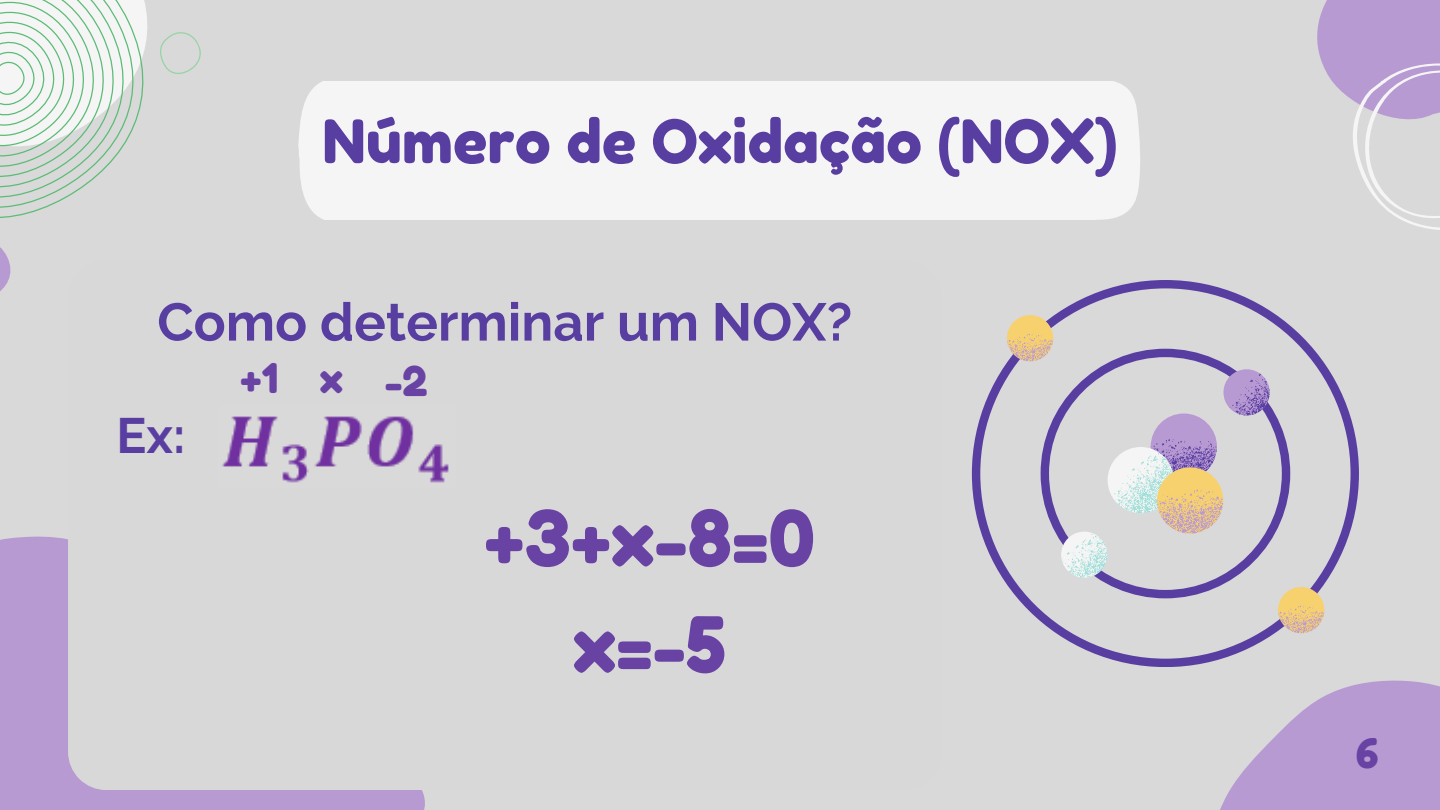
<style>
.page{position:relative;width:1440px;height:810px;background:#d9d9d9}
.page>*{position:absolute;margin:0;border:0;box-sizing:border-box;transform-origin:0 0}
.t1{font:76.4px/106.3px "Fredoka One";color:#6943a4;text-align:center}
.t2{font:60px "Fredoka One";color:#593ea1}
.t3{font:700 53px "Raleway";color:#593ea1}
.t4{font:700 50px "Raleway";color:#593ea1}
.t5{font:41px "Fredoka One";color:#6943a4}
</style>
<div class="page">
<div style="left:298px;top:81px;width:842px;height:139px;background:#f6f5f5"></div>
<svg style="left:972px;top:280px;width:387px;height:387px"></svg>
<svg style="left:1007px;top:315px;width:317px;height:19px"></svg>
<svg style="left:1007px;top:334px;width:317px;height:299px"></svg>
<div style="left:0;top:536px;width:425px;height:274px;background:#b89ad3"></div>
<svg style="left:68px;top:536px;width:357px;height:254px"></svg>
<svg style="left:0;top:0;width:201px;height:291px"></svg>
<svg style="left:1220px;top:680px;width:220px;height:130px"></svg>
<svg style="left:1317px;top:0;width:123px;height:230px"></svg>
<img style="left:222px;top:416px;width:227px;height:67px">
<p class="t2" style="left:322px;top:105px;width:797px">Número de Oxidação (NOX)</p>
<p class="t3" style="left:157px;top:291px;width:696px">Como determinar um NOX?</p>
<h2 class="t4" style="left:117px;top:406px;width:70px">Ex:</h2>
<p class="t5" style="left:240px;top:354px;width:40px">+1</p>
<p class="t5" style="left:320px;top:354px;width:25px">x</p>
<p class="t5" style="left:385px;top:356px;width:44px">-2</p>
<h3 class="t1" style="left:484px;top:485px;width:332px">+3+x-8=0 x=-5</h3>
<h3 class="t5" style="left:1356px;top:728px;width:24px">6</h3>
</div>
